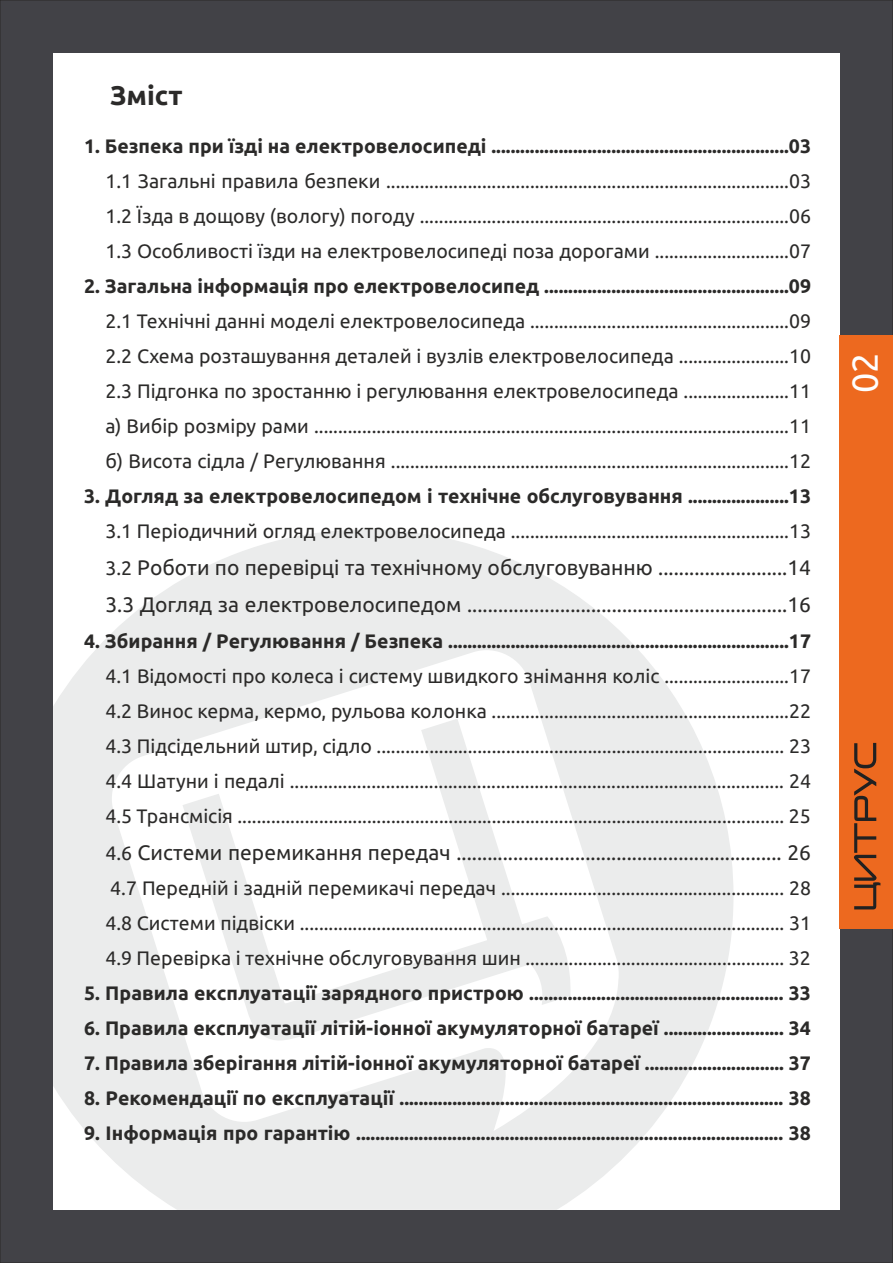
<style>
.page{position:relative;width:893px;height:1263px;background:#424247}
.page>*{position:absolute;margin:0;border:0;box-sizing:border-box;transform-origin:0 0}
.t1{font:36px "Ubuntu";color:#fefefe}
.t2{font:700 27px "Ubuntu";color:#2b2a29}
.t3{font:21px/37.7px "Ubuntu";color:#2b2a29}
.t4{font:19.5px/35px "Ubuntu";color:#2b2a29;text-align:justify}
.t5{font:700 19.5px "Ubuntu";color:#2b2a29}
.s1{font-size:19.5px}
</style>
<div class="page">
<div style="left:53px;top:53px;width:787px;height:1157px;background:#fff"></div>
<svg style="left:53px;top:529px;width:680px;height:681px;fill:#ebecec"></svg>
<div style="left:840px;top:335px;width:53px;height:593px;background:#ed691f"></div>
<svg style="left:854px;top:743px;width:26px;height:166px"></svg>
<h2 class="t2" style="left:110px;top:84px;width:74px">Зміст</h2>
<p class="t5" style="left:84px;top:138px;width:728px">1. Безпека при їзді на електровелосипеді ..............................................................03</p>
<p class="t4" style="left:105px;top:164px;width:707px">1.1 Загальні правила безпеки ....................................................................................03<br>1.2 Їзда в дощову (вологу) погоду .............................................................................06<br>1.3 Особливості їзди на електровелосипеді поза дорогами ............................07</p>
<p class="t5" style="left:84px;top:277px;width:728px">2. Загальна інформація про електровелосипед ...................................................09</p>
<p class="t4" style="left:105px;top:304px;width:707px">2.1 Технічні данні моделі електровелосипеда ......................................................09<br>2.2 Схема розташування деталей і вузлів електровелосипеда .......................10<br>2.3 Підгонка по зростанню і регулювання електровелосипеда ......................11 а) Вибір розміру рами ...................................................................................................11 б) Висота сідла / Регулювання ...................................................................................12</p>
<p class="t5" style="left:84px;top:487px;width:728px">3. Догляд за електровелосипедом і технічне обслуговування .....................13</p>
<p class="t4" style="left:105px;top:514px;width:707px">3.1 Періодичний огляд електровелосипеда ..........................................................13</p>
<p class="t3" style="left:105px;top:550px;width:707px"><span class="s1">3.2</span> Роботи по перевірці та технічному обслуговуванню .........................14<br>3.3 Догляд за електровелосипедом ..............................................................16</p>
<p class="t5" style="left:84px;top:633px;width:728px">4. Збирання / Регулювання / Безпека .......................................................................17</p>
<p class="t4" style="left:105px;top:659px;width:707px">4.1 Відомості про колеса і систему швидкого знімання коліс ..........................17<br>4.2 Винос керма, кермо, рульова колонка ..............................................................22<br>4.3 Підсідельний штир, сідло ..................................................................................... 23<br>4.4 Шатуни і педалі ....................................................................................................... 24<br>4.5 Трансмісія .................................................................................................................. 25</p>
<p class="t3" style="left:105px;top:835px;width:707px"><span class="s1">4.6</span> Системи перемикання передач ............................................................... 26</p>
<p class="t4" style="left:105px;top:872px;width:707px">4.7 Передній і задній перемикачі передач ........................................................... 28<br>4.8 Системи підвіски ..................................................................................................... 31<br>4.9 Перевірка і технічне обслуговування шин ...................................................... 32</p>
<p class="t5" style="left:84px;top:985px;width:728px">5. Правила експлуатації зарядного пристрою ..................................................... 33</p>
<p class="t5" style="left:84px;top:1020px;width:728px">6. Правила експлуатації літій-іонної акумуляторної батареї ......................... 34</p>
<p class="t5" style="left:84px;top:1055px;width:728px">7. Правила зберігання літій-іонної акумуляторної батареї ............................. 37</p>
<p class="t5" style="left:84px;top:1090px;width:728px">8. Рекомендації по експлуатації ................................................................................ 38</p>
<p class="t5" style="left:84px;top:1125px;width:728px">9. Інформація про гарантію ......................................................................................... 38</p>
<h1 class="t1" style="left:850px;top:393px;width:42px;rotate:-90deg">02</h1>
</div>
